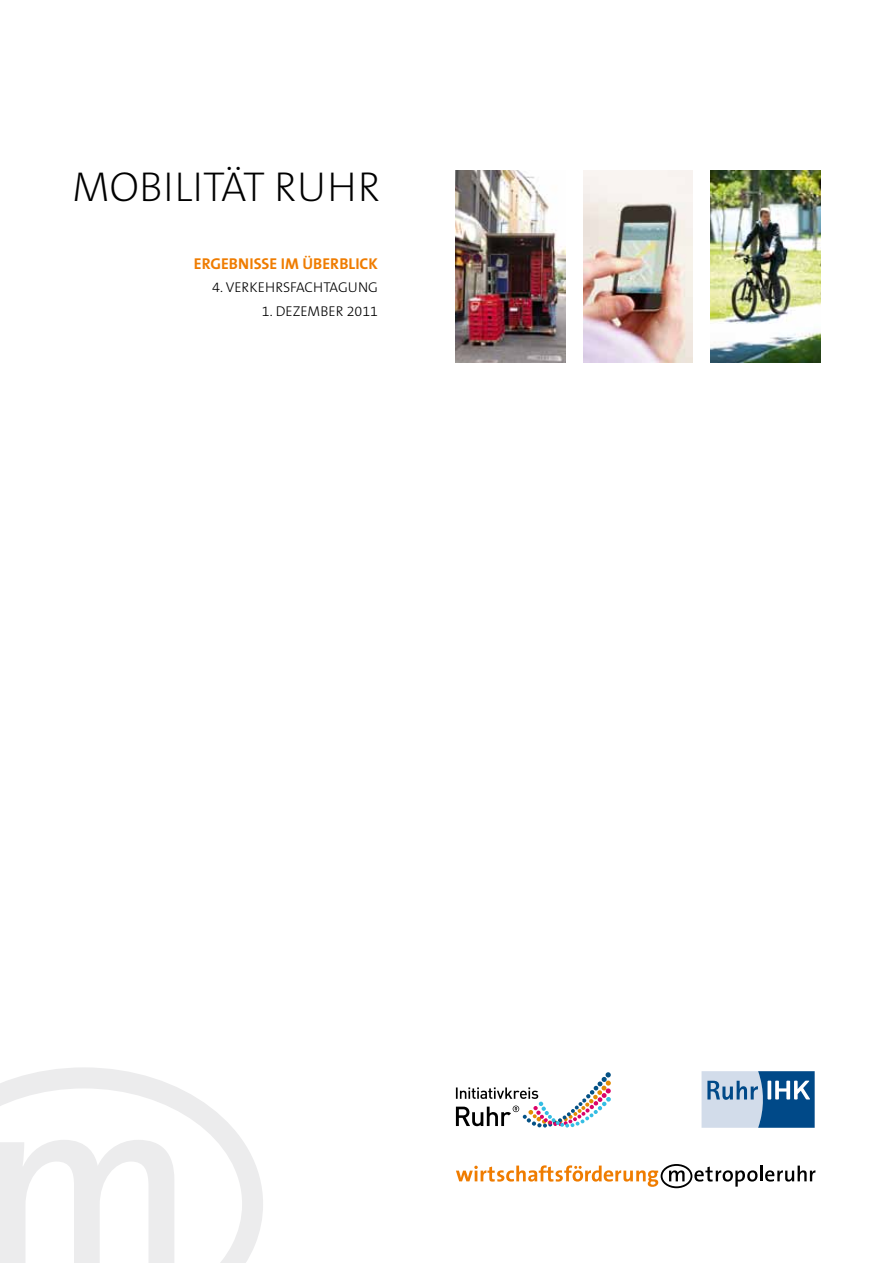
<style>
.page{position:relative;width:893px;height:1263px;background:#fff}
.page>*{position:absolute;margin:0;border:0;box-sizing:border-box;transform-origin:0 0}
.t1{font:200 42px "The Sans B2";letter-spacing:.005em;color:#000}
.t2{font:700 15.75px "The Sans B7";color:#ef7c00}
.t3{font:300 14.25px "The Sans B3";color:#000}
</style>
<div class="page">
<svg style="left:0;top:1067px;width:263px;height:196px"></svg>
<svg style="left:0;top:1140px;width:174px;height:123px"></svg>
<svg style="left:456px;top:1072px;width:155px;height:56px"></svg>
<svg style="left:701px;top:1071px;width:114px;height:57px;background:#739abe"></svg>
<svg style="left:456px;top:1164px;width:359px;height:24px"></svg>
<img style="left:583px;top:170px;width:110px;height:192px">
<img style="left:455px;top:170px;width:110px;height:192px">
<img style="left:711px;top:170px;width:110px;height:192px">
<h1 class="t1" style="left:72px;top:165px;width:310px">MOBILITÄT RUHR</h1>
<p class="t2" style="left:194px;top:255px;width:186px">ERGEBNISSE IM ÜBERBLICK</p>
<p class="t3" style="left:212px;top:280px;width:167px">4. VERKEHRSFACHTAGUNG</p>
<p class="t3" style="left:262px;top:304px;width:118px">1. DEZEMBER 2011</p>
</div>
